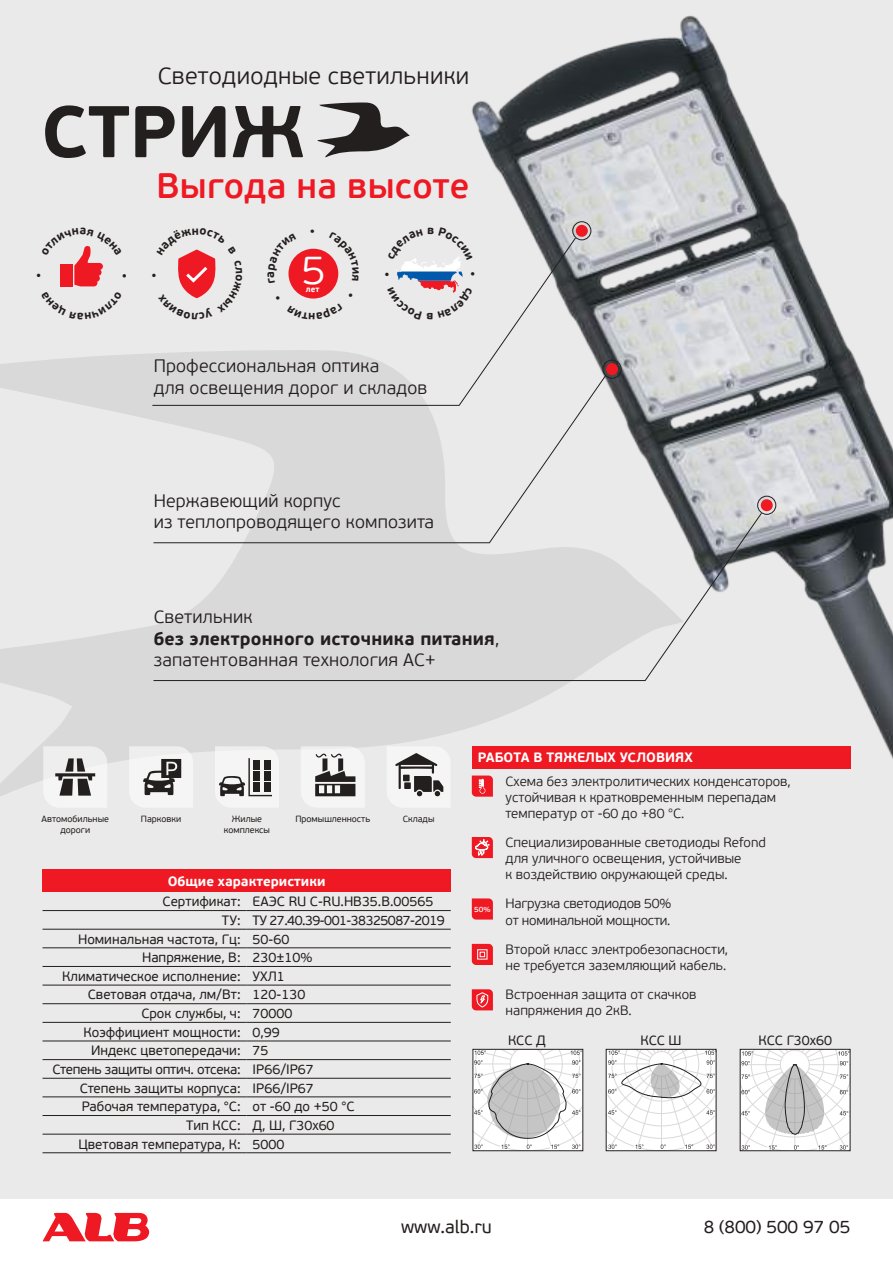
<style>
.page{position:relative;width:893px;height:1263px;background:#fff}
.page>*{position:absolute;margin:0;border:0;box-sizing:border-box;transform-origin:0 0}
.t1{font:700 72.9px "PF Beau Sans Pro";color:#241f1f}
.t2{font:300 40.65px "PF Beau Sans Pro";color:#fff}
.t3{font:600 35.25px "PF Beau Sans Pro";letter-spacing:.005em;color:#ef1923}
.t4{font:300 23.7px "PF Beau Sans Pro";letter-spacing:.01em;color:#241f1f}
.t5{font:300 18px/21.6px "PF Beau Sans Pro";letter-spacing:.01em;color:#241f1f}
.t6{font:18px "PF Beau Sans Pro";color:#241f1f}
.t7{font:13.5px "PF Beau Sans Pro";color:#241f1f}
.t8{font:300 13.5px/16.2px "PF Beau Sans Pro";color:#241f1f}
.t9{font:300 13.5px/16.2px "PF Beau Sans Pro";letter-spacing:-.02em;color:#241f1f}
.t10{font:700 13.5px "PF Beau Sans Pro";color:#fff}
.t11{font:13.5px "PF Beau Sans Pro";letter-spacing:-.02em;color:#241f1f}
.t12{font:13.5px "PF Beau Sans Pro";letter-spacing:-.04em;color:#241f1f}
.t13{font:9px/10.8px "PF Beau Sans Pro";color:#241f1f;text-align:center}
.t14{font:700 8.25px "PF Beau Sans Pro";color:#fff}
.t15{font:600 7.65px "PF Beau Sans Pro";color:#fff}
.s1{font-weight:700}
</style>
<div class="page">
<svg style="left:43px;top:1213px;width:106px;height:28px"></svg>
<div style="left:0;top:0;width:893px;height:1199px;background:#ebeaea"></div>
<svg style="left:0;top:353px;width:472px;height:443px"></svg>
<img style="left:437px;top:15px;width:456px;height:754px">
<svg style="left:318px;top:102px;width:92px;height:55px"></svg>
<svg style="left:43px;top:746px;width:64px;height:61px"></svg>
<svg style="left:129px;top:746px;width:64px;height:61px"></svg>
<svg style="left:215px;top:746px;width:64px;height:61px"></svg>
<div style="left:254px;top:760px;width:6px;height:9px;background:#241f1f"></div>
<div style="left:264px;top:760px;width:6px;height:9px;background:#241f1f"></div>
<div style="left:254px;top:771px;width:6px;height:9px;background:#241f1f"></div>
<div style="left:264px;top:771px;width:6px;height:9px;background:#241f1f"></div>
<div style="left:254px;top:782px;width:6px;height:10px;background:#241f1f"></div>
<div style="left:264px;top:782px;width:6px;height:10px;background:#241f1f"></div>
<svg style="left:301px;top:746px;width:64px;height:61px"></svg>
<svg style="left:387px;top:746px;width:64px;height:61px"></svg>
<div style="left:43px;top:870px;width:408px;height:22px;background:#ef1923"></div>
<hr style="left:43px;top:910px;width:204px;height:1px;background:#241f1f">
<hr style="left:247px;top:910px;width:204px;height:1px;background:#241f1f">
<hr style="left:43px;top:929px;width:204px;height:1px;background:#241f1f">
<hr style="left:247px;top:929px;width:204px;height:1px;background:#241f1f">
<hr style="left:43px;top:947px;width:204px;height:1px;background:#241f1f">
<hr style="left:247px;top:947px;width:204px;height:1px;background:#241f1f">
<hr style="left:43px;top:966px;width:204px;height:1px;background:#241f1f">
<hr style="left:247px;top:966px;width:204px;height:1px;background:#241f1f">
<hr style="left:43px;top:985px;width:204px;height:1px;background:#241f1f">
<hr style="left:247px;top:985px;width:204px;height:1px;background:#241f1f">
<hr style="left:43px;top:1003px;width:204px;height:1px;background:#241f1f">
<hr style="left:247px;top:1003px;width:204px;height:1px;background:#241f1f">
<hr style="left:43px;top:1022px;width:204px;height:1px;background:#241f1f">
<hr style="left:247px;top:1022px;width:204px;height:1px;background:#241f1f">
<hr style="left:43px;top:1040px;width:204px;height:1px;background:#241f1f">
<hr style="left:247px;top:1040px;width:204px;height:1px;background:#241f1f">
<hr style="left:43px;top:1059px;width:204px;height:1px;background:#241f1f">
<hr style="left:247px;top:1059px;width:204px;height:1px;background:#241f1f">
<hr style="left:43px;top:1078px;width:204px;height:1px;background:#241f1f">
<hr style="left:247px;top:1078px;width:204px;height:1px;background:#241f1f">
<hr style="left:43px;top:1096px;width:204px;height:1px;background:#241f1f">
<hr style="left:247px;top:1096px;width:204px;height:1px;background:#241f1f">
<hr style="left:43px;top:1115px;width:204px;height:1px;background:#241f1f">
<hr style="left:247px;top:1115px;width:204px;height:1px;background:#241f1f">
<hr style="left:43px;top:1134px;width:204px;height:1px;background:#241f1f">
<hr style="left:247px;top:1134px;width:204px;height:1px;background:#241f1f">
<hr style="left:43px;top:1152px;width:204px;height:1px;background:#241f1f">
<hr style="left:247px;top:1152px;width:204px;height:1px;background:#241f1f">
<div style="left:472px;top:746px;width:378px;height:23px;background:#ef1923"></div>
<div style="left:576px;top:225px;width:12px;height:12px;background:#ef1923;border-radius:50%"></div>
<div style="left:606px;top:363px;width:12px;height:12px;background:#ef1923;border-radius:50%"></div>
<div style="left:761px;top:499px;width:12px;height:12px;background:#ef1923;border-radius:50%"></div>
<div style="left:572px;top:221px;width:19px;height:19px;border:1px solid #241f1f;border-radius:50%"></div>
<div style="left:603px;top:360px;width:18px;height:19px;border:1px solid #241f1f;border-radius:50%"></div>
<div style="left:757px;top:496px;width:19px;height:19px;border:1px solid #241f1f;border-radius:50%"></div>
<svg style="left:152px;top:237px;width:424px;height:169px"></svg>
<svg style="left:153px;top:374px;width:454px;height:138px"></svg>
<svg style="left:153px;top:512px;width:609px;height:169px"></svg>
<div style="left:288px;top:249px;width:50px;height:50px;background:#ef1923;border-radius:50%"></div>
<svg style="left:472px;top:775px;width:21px;height:22px"></svg>
<svg style="left:472px;top:898px;width:21px;height:21px"></svg>
<svg style="left:472px;top:944px;width:21px;height:21px"></svg>
<svg style="left:472px;top:989px;width:21px;height:21px"></svg>
<svg style="left:472px;top:837px;width:21px;height:21px"></svg>
<svg style="left:474px;top:1051px;width:107px;height:98px;background:#dddcdd"></svg>
<div style="left:472px;top:1049px;width:111px;height:102px;border:1px solid #241f1f"></div>
<svg style="left:608px;top:1051px;width:106px;height:98px"></svg>
<div style="left:606px;top:1049px;width:110px;height:102px;border:1px solid #241f1f"></div>
<svg style="left:742px;top:1051px;width:106px;height:98px"></svg>
<div style="left:740px;top:1049px;width:110px;height:102px;border:1px solid #241f1f"></div>
<svg style="left:152px;top:237px;width:90px;height:82px"></svg>
<svg style="left:60px;top:246px;width:43px;height:41px"></svg>
<svg style="left:268px;top:237px;width:28px;height:46px"></svg>
<svg style="left:329px;top:237px;width:30px;height:44px"></svg>
<svg style="left:348px;top:293px;width:5px;height:4px"></svg>
<svg style="left:287px;top:304px;width:56px;height:15px"></svg>
<svg style="left:276px;top:295px;width:4px;height:5px"></svg>
<svg style="left:385px;top:227px;width:90px;height:93px"></svg>
<h3 class="t4" style="left:158px;top:62px;width:313px">Светодиодные светильники</h3>
<h1 class="t1" style="left:41px;top:87px;width:265px">СТРИЖ</h1>
<h3 class="t3" style="left:156px;top:165px;width:314px">Выгода на высоте</h3>
<h2 class="t2" style="left:302px;top:247px;width:25px">5</h2>
<p class="t14" style="left:306px;top:284px;width:15px">лет</p>
<h3 class="t5" style="left:154px;top:355px;width:275px">Профессиональная оптика<br>для освещения дорог и складов</h3>
<h3 class="t5" style="left:154px;top:490px;width:282px">Нержавеющий корпус<br>из теплопроводящего композита</h3>
<h3 class="t5" style="left:154px;top:606px;width:347px">Светильник<br><span class="s1">без электронного источника питания</span>, запатентованная технология АС+</h3>
<p class="t13" style="left:42px;top:814px;width:69px">Автомобильные дороги</p>
<p class="t13" style="left:141px;top:814px;width:42px">Парковки</p>
<p class="t13" style="left:224px;top:814px;width:48px">Жилые комплексы</p>
<p class="t13" style="left:295px;top:814px;width:76px">Промышленность</p>
<p class="t13" style="left:403px;top:814px;width:33px">Склады</p>
<p class="t10" style="left:168px;top:873px;width:159px">Общие характеристики</p>
<p class="t7" style="left:163px;top:894px;width:272px">Сертификат: ЕАЭС RU С-RU.НВ35.В.00565</p>
<p class="t12" style="left:222px;top:912px;width:224px">ТУ: ТУ 27.40.39-001-38325087-2019</p>
<p class="t7" style="left:78px;top:931px;width:213px">Номинальная частота, Гц: 50-60</p>
<p class="t7" style="left:142px;top:950px;width:172px">Напряжение, В: 230±10%</p>
<p class="t7" style="left:62px;top:968px;width:224px">Климатическое исполнение: УХЛ1</p>
<p class="t7" style="left:88px;top:987px;width:219px">Световая отдача, лм/Вт: 120-130</p>
<p class="t7" style="left:141px;top:1006px;width:153px">Срок службы, ч: 70000</p>
<p class="t7" style="left:84px;top:1024px;width:198px">Коэффициент мощности: 0,99</p>
<p class="t7" style="left:91px;top:1043px;width:179px">Индекс цветопередачи: 75</p>
<p class="t11" style="left:52px;top:1061px;width:263px">Степень защиты оптич. отсека: IP66/IP67</p>
<p class="t7" style="left:80px;top:1080px;width:236px">Степень защиты корпуса: IP66/IP67</p>
<p class="t7" style="left:82px;top:1099px;width:274px">Рабочая температура, °С: от -60 до +50 °C</p>
<p class="t7" style="left:186px;top:1117px;width:150px">Тип КСС: Д, Ш, Г30х60</p>
<p class="t7" style="left:78px;top:1136px;width:208px">Цветовая температура, К: 5000</p>
<p class="t10" style="left:478px;top:749px;width:216px">РАБОТА В ТЯЖЕЛЫХ УСЛОВИЯХ</p>
<p class="t15" style="left:474px;top:905px;width:18px">50%</p>
<p class="t8" style="left:506px;top:773px;width:286px">Схема без электролитических конденсаторов, устойчивая к кратковременным перепадам температур от -60 до +80 °C.</p>
<p class="t8" style="left:506px;top:834px;width:262px">Специализированные светодиоды Refond для уличного освещения, устойчивые<br>к воздействию окружающей среды.</p>
<p class="t9" style="left:506px;top:896px;width:167px">Нагрузка светодиодов 50% от номинальной мощности.</p>
<p class="t8" style="left:506px;top:941px;width:224px">Второй класс электробезопасности, не требуется заземляющий кабель.</p>
<p class="t8" style="left:506px;top:986px;width:192px">Встроенная защита от скачков напряжения до 2кВ.</p>
<p class="t7" style="left:508px;top:1032px;width:39px">КСС Д</p>
<p class="t7" style="left:641px;top:1032px;width:43px">КСС Ш</p>
<p class="t7" style="left:758px;top:1032px;width:75px">КСС Г30х60</p>
<h3 class="t6" style="left:401px;top:1217px;width:92px">www.alb.ru</h3>
<h3 class="t6" style="left:704px;top:1217px;width:148px">8 (800) 500 97 05</h3>
</div>
